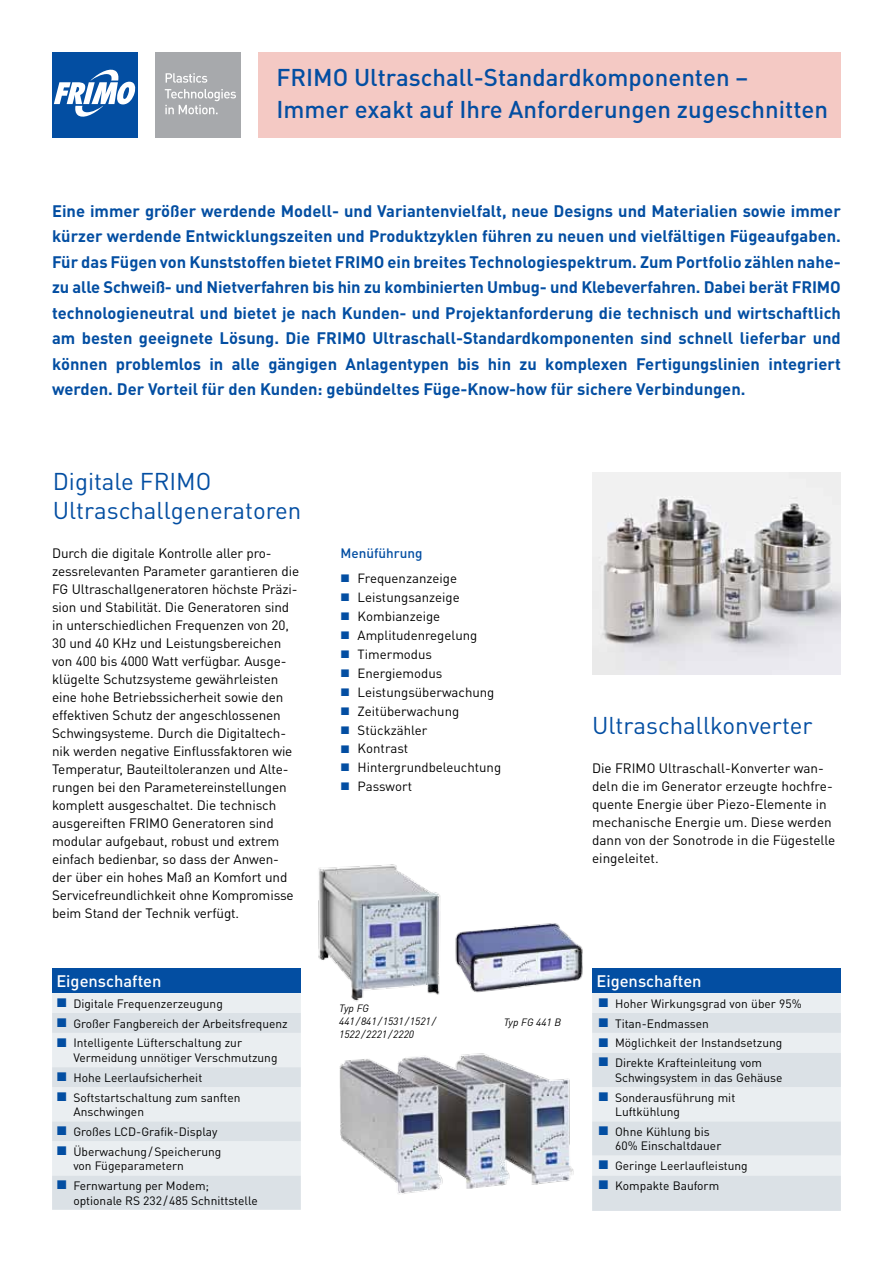
<style>
.page{position:relative;width:893px;height:1263px;background:#fff}
.page>*{position:absolute;margin:0;border:0;box-sizing:border-box;transform-origin:0 0}
.t1{font:500 24px/31.5px "DIN Pro";color:#034ea2}
.t2{font:24px/28.8px "DIN Pro";color:#034ea2}
.t3{font:700 16.5px/25.5px "DIN Pro";color:#034ea2;text-align:justify}
.t4{font:500 16.5px "DIN Pro";color:#fff}
.t5{font:13.5px/18px "DIN Pro";letter-spacing:-.01em;color:#000}
.t6{font:500 13.5px "DIN Pro";color:#034ea2}
.t7{font:13.2px/18.9px "DIN Pro";color:#000}
.t8{font:12px/20px "DIN Pro";color:#000}
.t9{font:italic 10.5px/12.6px "DIN Pro";color:#000}
</style>
<div class="page">
<img style="left:592px;top:472px;width:249px;height:202px">
<img style="left:455px;top:923px;width:128px;height:70px">
<img style="left:318px;top:864px;width:123px;height:138px">
<img style="left:339px;top:1053px;width:235px;height:141px">
<div style="left:155px;top:52px;width:85px;height:85px;background:#a7a9ac"></div>
<svg style="left:166px;top:73px;width:41px;height:10px"></svg>
<svg style="left:165px;top:89px;width:71px;height:25px"></svg>
<div style="left:258px;top:52px;width:583px;height:85px;background:#f4c9c4"></div>
<div style="left:52px;top:52px;width:85px;height:85px;background:#034ea2"></div>
<svg style="left:54px;top:69px;width:82px;height:48px"></svg>
<div style="left:52px;top:968px;width:249px;height:25px;background:#034ea2"></div>
<div style="left:52px;top:993px;width:249px;height:20px;background:#eaeef1"></div>
<svg style="left:52px;top:1013px;width:249px;height:197px;background:#e2e7eb"></svg>
<div style="left:592px;top:968px;width:249px;height:25px;background:#034ea2"></div>
<div style="left:592px;top:993px;width:249px;height:20px;background:#eaeef1"></div>
<svg style="left:592px;top:1013px;width:249px;height:198px;background:#e0e5ea"></svg>
<svg style="left:57px;top:998px;width:9px;height:9px"></svg>
<svg style="left:57px;top:1018px;width:9px;height:9px"></svg>
<svg style="left:57px;top:1038px;width:9px;height:8px"></svg>
<svg style="left:57px;top:1072px;width:9px;height:9px"></svg>
<svg style="left:57px;top:1092px;width:9px;height:9px"></svg>
<svg style="left:57px;top:1126px;width:9px;height:9px"></svg>
<svg style="left:57px;top:1146px;width:9px;height:9px"></svg>
<svg style="left:57px;top:1180px;width:9px;height:9px"></svg>
<svg style="left:599px;top:998px;width:9px;height:9px"></svg>
<svg style="left:599px;top:1018px;width:9px;height:9px"></svg>
<svg style="left:599px;top:1038px;width:9px;height:8px"></svg>
<svg style="left:599px;top:1058px;width:9px;height:8px"></svg>
<svg style="left:599px;top:1092px;width:9px;height:9px"></svg>
<svg style="left:599px;top:1126px;width:9px;height:9px"></svg>
<svg style="left:599px;top:1160px;width:9px;height:9px"></svg>
<svg style="left:599px;top:1180px;width:9px;height:9px"></svg>
<h1 class="t1" style="left:276px;top:61px;width:553px">FRIMO Ultraschall-Standardkomponenten –<br>Immer exakt auf Ihre Anforderungen zugeschnitten</h1>
<p class="t3" style="left:52px;top:197px;width:790px">Eine immer größer werdende Modell- und Variantenvielfalt, neue Designs und Materialien sowie immer kürzer werdende Entwicklungszeiten und Produktzyklen führen zu neuen und vielfältigen Fügeaufgaben.<br>Für das Fügen von Kunststoffen bietet FRIMO ein breites Technologiespektrum. Zum Portfolio zählen nahe&shy;zu alle Schweiß- und Nietverfahren bis hin zu kombinierten Umbug- und Klebeverfahren. Dabei berät FRIMO technologieneutral und bietet je nach Kunden- und Projektanforderung die technisch und wirtschaftlich am besten geeignete Lösung. Die FRIMO Ultraschall-Standardkomponenten sind schnell lieferbar und können problemlos in alle gängigen Anlagentypen bis hin zu komplexen Fertigungslinien integriert werden. Der Vorteil für den Kunden: gebündeltes Füge-Know-how für sichere Verbindungen.</p>
<h1 class="t2" style="left:53px;top:466px;width:250px">Digitale FRIMO<br>Ultraschallgeneratoren</h1>
<p class="t5" style="left:52px;top:543px;width:249px">Durch die digitale Kontrolle aller pro&shy;zessrelevanten Parameter garantieren die FG Ultraschallgeneratoren höchste Präzi&shy;sion und Stabilität. Die Generatoren sind in unterschiedlichen Frequenzen von 20, 30 und 40 KHz und Leistungsbereichen von 400 bis 4000 Watt verfügbar. Ausge&shy;klügelte Schutzsysteme gewährleisten eine hohe Betriebssicherheit sowie den effektiven Schutz der angeschlossenen Schwingsysteme. Durch die Digitaltech&shy;nik werden negative Einflussfaktoren wie Temperatur, Bauteiltoleranzen und Alte&shy;rungen bei den Parametereinstellungen komplett ausgeschaltet. Die technisch ausgereiften FRIMO Generatoren sind modular aufgebaut, robust und extrem einfach bedienbar, so dass der Anwen&shy;der über ein hohes Maß an Komfort und Servicefreundlichkeit ohne Kompromisse beim Stand der Technik verfügt.</p>
<p class="t4" style="left:56px;top:970px;width:107px">Eigenschaften</p>
<p class="t8" style="left:73px;top:993px;width:216px">Digitale Frequenzerzeugung<br>Großer Fangbereich der Arbeitsfrequenz<br>Intelligente Lüfterschaltung zur</p>
<p class="t8" style="left:73px;top:1047px;width:206px">Vermeidung unnötiger Verschmutzung<br>Hohe Leerlaufsicherheit<br>Softstartschaltung zum sanften</p>
<p class="t8" style="left:73px;top:1101px;width:150px">Anschwingen<br>Großes LCD-Grafik-Display<br>Überwachung/Speicherung</p>
<p class="t8" style="left:73px;top:1155px;width:137px">von Fügeparametern<br>Fernwartung per Modem;</p>
<p class="t8" style="left:73px;top:1190px;width:186px">optionale RS 232/485 Schnittstelle</p>
<p class="t6" style="left:341px;top:544px;width:83px">Menüführung</p>
<p class="t7" style="left:358px;top:568px;width:145px">Frequenzanzeige<br>Leistungsanzeige<br>Kombianzeige<br>Amplitudenregelung<br>Timermodus<br>Energiemodus<br>Leistungsüberwachung<br>Zeitüberwachung<br>Stückzähler<br>Kontrast<br>Hintergrundbeleuchtung<br>Passwort</p>
<h1 class="t2" style="left:592px;top:710px;width:222px">Ultraschallkonverter</h1>
<p class="t5" style="left:592px;top:759px;width:245px">Die FRIMO Ultraschall-Konverter wan&shy;deln die im Generator erzeugte hochfre&shy;quente Energie über Piezo-Elemente in mechanische Energie um. Diese werden dann von der Sonotrode in die Fügestelle eingeleitet.</p>
<p class="t9" style="left:339px;top:1001px;width:98px">Typ FG<br>441 / 841 / 1531 / 1521 /<br>1522 / 2221 / 2220</p>
<p class="t9" style="left:504px;top:1014px;width:59px">Typ FG 441 B</p>
<p class="t4" style="left:596px;top:970px;width:107px">Eigenschaften</p>
<p class="t8" style="left:615px;top:993px;width:188px">Hoher Wirkungsgrad von über 95%<br>Titan-Endmassen<br>Möglichkeit der Instandsetzung<br>Direkte Krafteinleitung vom</p>
<p class="t8" style="left:615px;top:1067px;width:169px">Schwingsystem in das Gehäuse<br>Sonderausführung mit</p>
<p class="t8" style="left:615px;top:1101px;width:96px">Luftkühlung<br>Ohne Kühlung bis</p>
<p class="t8" style="left:615px;top:1135px;width:134px">60% Einschaltdauer<br>Geringe Leerlaufleistung<br>Kompakte Bauform</p>
</div>
